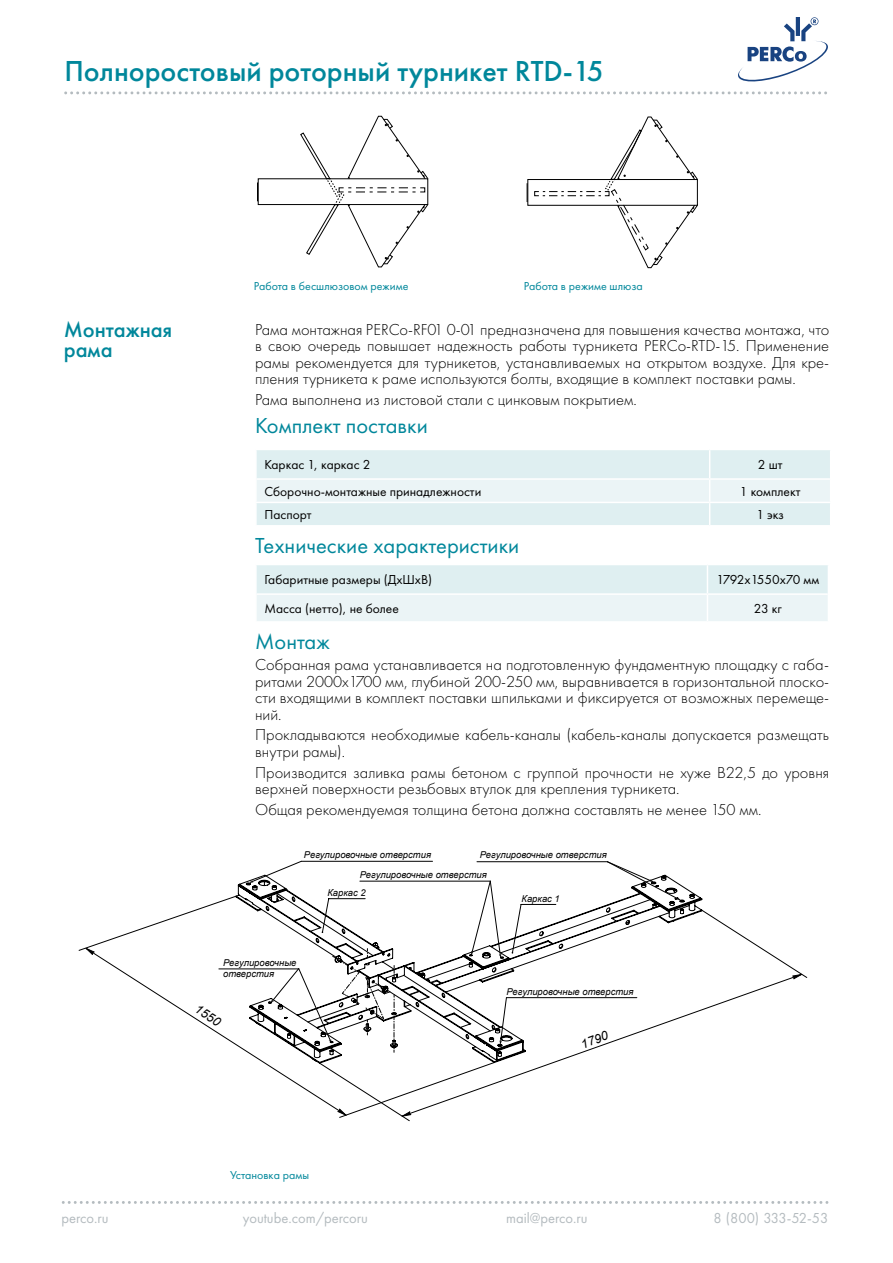
<style>
.page{position:relative;width:893px;height:1263px;background:#fff}
.page>*{position:absolute;margin:0;border:0;box-sizing:border-box;transform-origin:0 0}
.t1{font:500 30px "Futura New";color:#00879b}
.t2{font:22.5px "Futura New";color:#00879b}
.t3{font:500 22.5px/19.5px "Futura New";color:#00879b}
.t4{font:300 16.5px/16.5px "Futura New";color:#000;text-align:justify}
.t5{font:15px "Futura New";color:#b4bbbf}
.t6{font:15px "Futura New";letter-spacing:-.025em;color:#b4bbbf}
.t7{font:13.5px "Futura New";color:#000}
.t8{font:italic 12.6px "Arial";color:#000}
.t9{font:12px "Futura New";color:#00879b}
.t10{font:italic 9.45px/11.2px "Arial";color:#000}
</style>
<div class="page">
<svg style="left:66px;top:91px;width:754px;height:3px"></svg>
<svg style="left:63px;top:1201px;width:758px;height:3px"></svg>
<svg style="left:738px;top:18px;width:90px;height:64px"></svg>
<div style="left:258px;top:178px;width:170px;height:27px;border:1px solid #000"></div>
<svg style="left:257px;top:182px;width:1px;height:19px"></svg>
<svg style="left:300px;top:116px;width:129px;height:152px"></svg>
<svg style="left:256px;top:450px;width:574px;height:75px;background:#e3f1f3"></svg>
<div style="left:256px;top:565px;width:572px;height:56px;background:#e7f3f4"></div>
<hr style="left:707px;top:593px;width:121px;height:2px;background:#fff">
<svg style="left:527px;top:183px;width:1px;height:19px"></svg>
<svg style="left:534px;top:116px;width:164px;height:152px"></svg>
<svg style="left:701px;top:910px;width:106px;height:69px"></svg>
<svg style="left:78px;top:861px;width:603px;height:260px"></svg>
<h1 class="t1" style="left:64px;top:53px;width:541px">Полноростовый роторный турникет RTD-15</h1>
<h2 class="t3" style="left:64px;top:320px;width:110px">Монтажная рама</h2>
<p class="t9" style="left:254px;top:279px;width:156px">Работа в бесшлюзовом режиме</p>
<p class="t9" style="left:524px;top:279px;width:120px">Работа в режиме шлюза</p>
<p class="t4" style="left:255px;top:321px;width:576px">Рама монтажная PERCo-RF01 0-01 предназначена для повышения качества монтажа, что в свою очередь повышает надежность работы турникета PERCo-RTD-15. Применение рамы рекомендуется для турникетов, устанавливаемых на открытом воздухе. Для кре&shy;пления турникета к раме используются болты, входящие в комплект поставки рамы.</p>
<p class="t4" style="left:255px;top:391px;width:383px">Рама выполнена из листовой стали с цинковым покрытием.</p>
<h2 class="t2" style="left:255px;top:412px;width:174px">Комплект поставки</h2>
<p class="t7" style="left:264px;top:457px;width:108px">Каркас 1, каркас 2</p>
<p class="t7" style="left:758px;top:457px;width:26px">2 шт</p>
<p class="t7" style="left:264px;top:483px;width:218px">Сборочно-монтажные принадлежности</p>
<p class="t7" style="left:740px;top:483px;width:62px">1 комплект</p>
<p class="t7" style="left:264px;top:506px;width:49px">Паспорт</p>
<p class="t7" style="left:756px;top:506px;width:29px">1 экз</p>
<h2 class="t2" style="left:255px;top:532px;width:266px">Технические характеристики</h2>
<p class="t7" style="left:264px;top:572px;width:169px">Габаритные размеры (ДхШхВ)</p>
<p class="t7" style="left:717px;top:572px;width:104px">1792х1550х70 мм</p>
<p class="t7" style="left:264px;top:600px;width:136px">Масса (нетто), не более</p>
<p class="t7" style="left:754px;top:600px;width:29px">23 кг</p>
<h2 class="t2" style="left:255px;top:628px;width:76px">Монтаж</h2>
<p class="t4" style="left:255px;top:656px;width:576px">Собранная рама устанавливается на подготовленную фундаментную площадку с габа&shy;ритами 2000х1700 мм, глубиной 200-250 мм, выравнивается в горизонтальной плоско&shy;сти входящими в комплект поставки шпильками и фиксируется от возможных перемеще&shy;ний.</p>
<p class="t4" style="left:255px;top:727px;width:575px">Прокладываются необходимые кабель-каналы (кабель-каналы допускается размещать внутри рамы).</p>
<p class="t4" style="left:255px;top:764px;width:576px">Производится заливка рамы бетоном с группой прочности не хуже В22,5 до уровня верхней поверхности резьбовых втулок для крепления турникета.</p>
<p class="t4" style="left:255px;top:801px;width:508px">Общая рекомендуемая толщина бетона должна составлять не менее 150 мм.</p>
<p class="t10" style="left:480px;top:849px;width:129px">Регулировочные отверстия</p>
<p class="t10" style="left:522px;top:893px;width:40px">Каркас 1</p>
<p class="t10" style="left:360px;top:845px;width:129px;line-height:19.6px;text-indent:-56px">Регулировочные отверстия<br>Регулировочные отверстия</p>
<p class="t10" style="left:327px;top:887px;width:40px">Каркас 2</p>
<p class="t10" style="left:223px;top:957px;width:75px">Регулировочные отверстия</p>
<p class="t8" style="left:201px;top:1001px;width:29px;rotate:33deg">1550</p>
<p class="t10" style="left:506px;top:986px;width:129px">Регулировочные отверстия</p>
<p class="t8" style="left:579px;top:1037px;width:29px;rotate:-20deg">1790</p>
<p class="t9" style="left:230px;top:1167px;width:81px">Установка рамы</p>
<p class="t5" style="left:62px;top:1209px;width:49px">perco.ru</p>
<p class="t5" style="left:243px;top:1209px;width:127px">youtube.com/percoru</p>
<p class="t5" style="left:506px;top:1209px;width:83px">mail@perco.ru</p>
<p class="t6" style="left:713px;top:1209px;width:116px">8 (800) 333-52-53</p>
</div>
